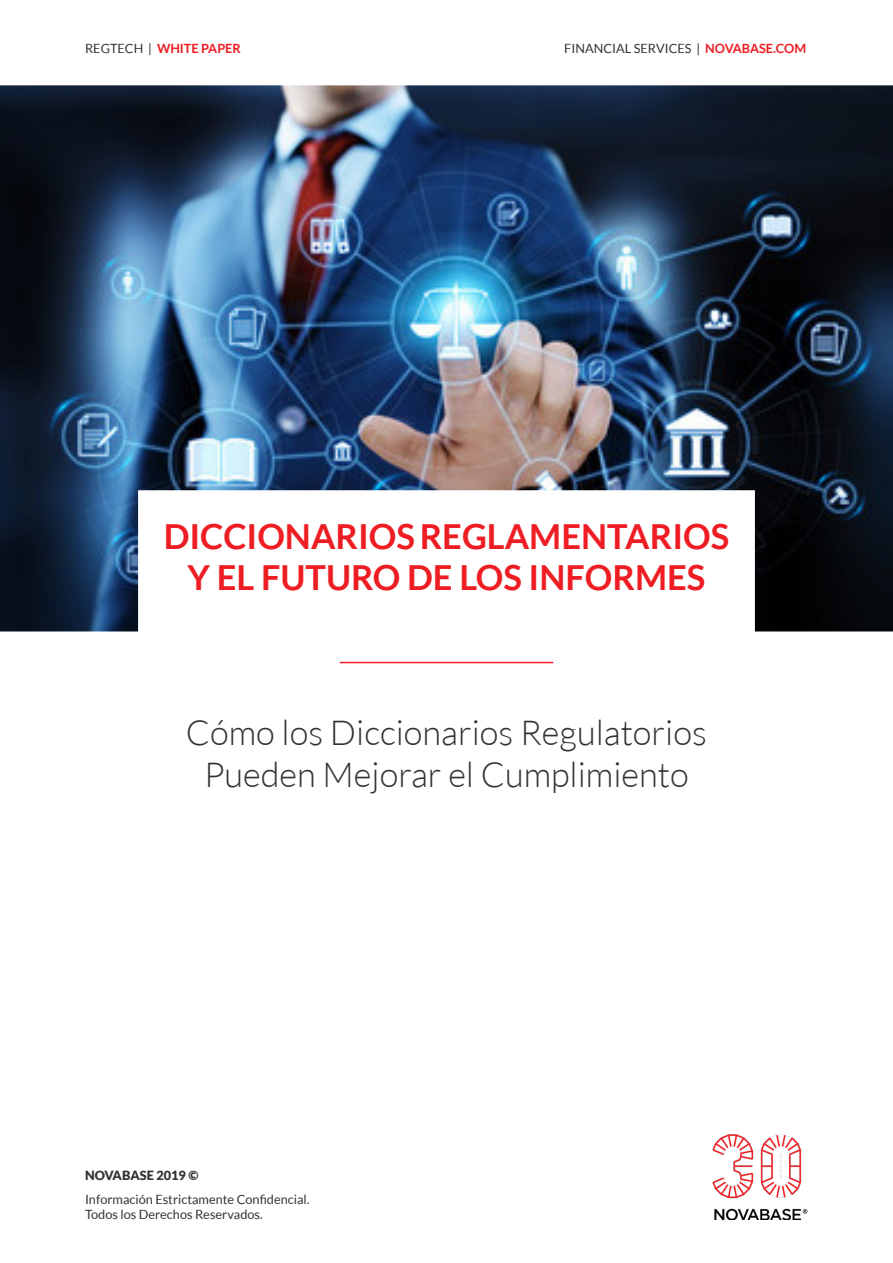
<style>
.page{position:relative;width:893px;height:1263px;background:#fff}
.page>*{position:absolute;margin:0;border:0;box-sizing:border-box;transform-origin:0 0}
.Cover_Subtitle{font:300 34.5px/41.4px "Lato";color:#363232;text-align:center}
.Cover_Title{font:700 34.5px/41.4px "Lato";color:#ee1d23;text-align:center}
.Small_text{font:12.75px/15.3px "Lato";color:#363232}
.t1{font:700 12.75px "Lato";color:#ee1d23}
.Small_text-2{font:900 12.75px "Lato";color:#363232}
.s1{font-weight:400;color:#363232}
.s2{font-weight:700;color:#ee1d23}
</style>
<div class="page">
<img style="left:712px;top:1134px;width:96px;height:85px">
<img style="left:0;top:85px;width:893px;height:546px">
<hr style="left:340px;top:662px;width:213px;height:1px;background:#ee1d23">
<p class="t1" style="left:85px;top:41px;width:157px"><span class="s1">REGTECH |</span> WHITE PAPER</p>
<p class="Small_text" style="left:564px;top:41px;width:244px">FINANCIAL SERVICES | <span class="s2">NOVABASE.COM</span></p>
<p class="Cover_Title" style="left:164px;top:515px;width:567px">DICCIONARIOS REGLAMENTARIOS<br>Y EL FUTURO DE LOS INFORMES</p>
<p class="Cover_Subtitle" style="left:186px;top:712px;width:522px">Cómo los Diccionarios Regulatorios<br>Pueden Mejorar el Cumplimiento</p>
<p class="Small_text-2" style="left:85px;top:1167px;width:115px">NOVABASE 2019 ©</p>
<p class="Small_text" style="left:85px;top:1191px;width:226px">Información Estrictamente Confidencial.<br>Todos los Derechos Reservados.</p>
</div>
